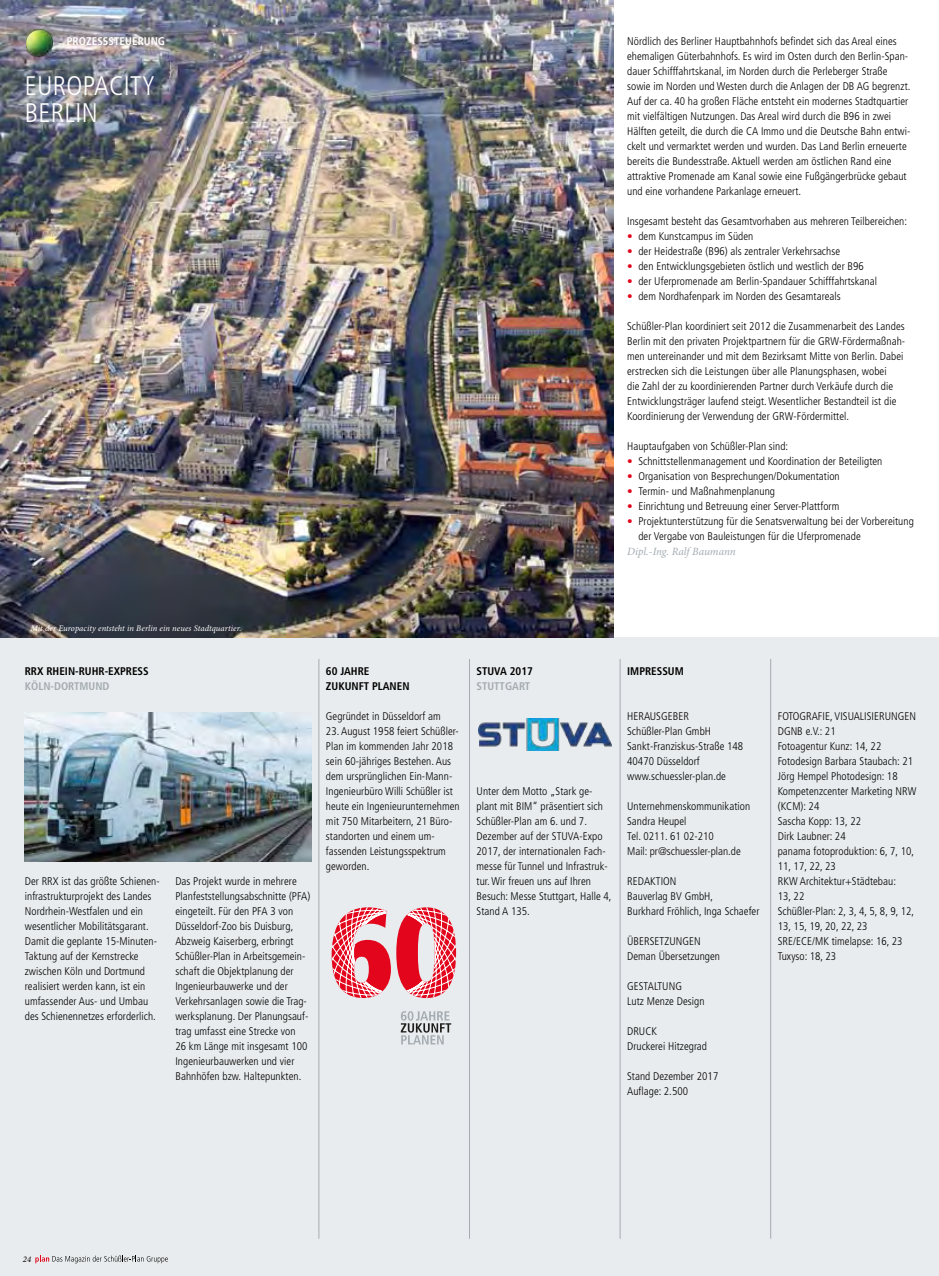
<style>
.page{position:relative;width:939px;height:1276px;background:#fff}
.page>*{position:absolute;margin:0;border:0;box-sizing:border-box;transform-origin:0 0}
.t1{font:300 condensed 26.88px "Frutiger";color:#fff}
.t2{font:300 condensed 11.12px/15px "Frutiger";letter-spacing:.005em;color:#000}
.t3{font:700 condensed 11.12px/15px "Frutiger";color:#000}
.t4{font:700 condensed 11.12px "Frutiger";color:#a4acb1}
.t5{font:italic 11.12px "Minion Pro";letter-spacing:-.005em;color:#a4acb1}
.t6{font:700 condensed 11.12px "Frutiger";letter-spacing:.005em;color:#fff}
.t7{font:italic 8.62px "Minion Pro";letter-spacing:.005em;color:#fff}
.t8{font:italic 8.62px "Minion Pro";color:#000}
.s1{color:#e3051b}
</style>
<div class="page">
<div style="left:0;top:638px;width:939px;height:638px;background:#e9ecee"></div>
<svg style="left:332px;top:907px;width:124px;height:91px"></svg>
<svg style="left:401px;top:1011px;width:50px;height:33px"></svg>
<img style="left:0;top:0;width:613px;height:638px">
<hr style="left:319px;top:659px;width:1px;height:579px;background:#a4acb1">
<hr style="left:469px;top:659px;width:1px;height:579px;background:#a4acb1">
<hr style="left:620px;top:659px;width:1px;height:579px;background:#a4acb1">
<hr style="left:770px;top:659px;width:1px;height:579px;background:#a4acb1">
<svg style="left:35px;top:1255px;width:133px;height:8px"></svg>
<img style="left:25px;top:712px;width:287px;height:149px">
<img style="left:478px;top:719px;width:133px;height:31px">
<img style="left:26px;top:30px;width:27px;height:27px">
<p class="t6" style="left:67px;top:35px;width:26px">PROZESSS</p>
<p class="t6" style="left:114px;top:35px;width:13px">TEUERUNG</p>
<h1 class="t1" style="left:25px;top:71px;width:71px">Europacit</h1>
<h1 class="t1" style="left:142px;top:71px;width:15px">y</h1>
<h1 class="t1" style="left:25px;top:98px;width:26px">Berlin</h1>
<p class="t2" style="left:627px;top:34px;width:285px">Nördlich des Berliner Hauptbahnhofs befindet sich das Areal eines ehemaligen Güterbahnhofs. Es wird im Osten durch den Berlin-Span&shy;dauer Schifffahrtskanal, im Norden durch die Perleberger Straße sowie im Norden und Westen durch die Anlagen der DB AG begrenzt.<br>Auf der ca. 40 ha großen Fläche entsteht ein modernes Stadtquartier mit vielfältigen Nutzungen. Das Areal wird durch die B96 in zwei Hälften geteilt, die durch die CA Immo und die Deutsche Bahn entwi&shy;ckelt und vermarktet werden und wurden. Das Land Berlin erneuerte bereits die Bundesstraße. Aktuell werden am östlichen Rand eine attraktive Promenade am Kanal sowie eine Fußgängerbrücke gebaut und eine vorhandene Parkanlage erneuert.</p>
<p class="t2" style="left:627px;top:214px;width:282px">Insgesamt besteht das Gesamtvorhaben aus mehreren Teilbereichen:</p>
<p class="t2" style="left:627px;top:229px;width:128px"><span class="s1">•</span> dem Kunstcampus im Süden</p>
<p class="t2" style="left:627px;top:244px;width:214px"><span class="s1">•</span> der Heidestraße (B96) als zentraler Verkehrsachse</p>
<p class="t2" style="left:627px;top:259px;width:238px"><span class="s1">•</span> den Entwicklungsgebieten östlich und westlich der B96</p>
<p class="t2" style="left:627px;top:274px;width:251px"><span class="s1">•</span> der Uferpromenade am Berlin-Spandauer Schifffahrtskanal</p>
<p class="t2" style="left:627px;top:289px;width:215px"><span class="s1">•</span> dem Nordhafenpark im Norden des Gesamtareals</p>
<p class="t2" style="left:627px;top:319px;width:280px">Schüßler-Plan koordiniert seit 2012 die Zusammenarbeit des Landes Berlin mit den privaten Projektpartnern für die GRW-Fördermaßnah&shy;men untereinander und mit dem Bezirksamt Mitte von Berlin. Dabei erstrecken sich die Leistungen über alle Planungsphasen, wobei<br>die Zahl der zu koordinierenden Partner durch Verkäufe durch die Entwicklungsträger laufend steigt. Wesentlicher Bestandteil ist die Koordinierung der Verwendung der GRW-Fördermittel.</p>
<p class="t2" style="left:627px;top:439px;width:163px">Hauptaufgaben von Schüßler-Plan sind:</p>
<p class="t2" style="left:627px;top:454px;width:257px"><span class="s1">•</span> Schnittstellenmanagement und Koordination der Beteiligten</p>
<p class="t2" style="left:627px;top:469px;width:214px"><span class="s1">•</span> Organisation von Besprechungen/Dokumentation</p>
<p class="t2" style="left:627px;top:484px;width:149px"><span class="s1">•</span> Termin- und Maßnahmenplanung</p>
<p class="t2" style="left:627px;top:499px;width:214px"><span class="s1">•</span> Einrichtung und Betreuung einer Server-Plattform</p>
<p class="t2" style="left:638px;top:514px;width:277px;text-indent:-11px"><span class="s1">•</span> Projektunterstützung für die Senatsverwaltung bei der Vorbereitung der Vergabe von Bauleistungen für die Uferpromenade</p>
<p class="t5" style="left:627px;top:544px;width:110px">Dipl.-Ing. Ralf Baumann</p>
<p class="t7" style="left:30px;top:622px;width:213px">Mit der Europacity entsteht in Berlin ein neues Stadtquartier.</p>
<p class="t3" style="left:25px;top:664px;width:35px">RRX RHEIN</p>
<p class="t3" style="left:75px;top:664px;width:46px">-RUHR-EXPRESS</p>
<p class="t4" style="left:25px;top:680px;width:63px">KÖLN-DORTMUND</p>
<p class="t2" style="left:25px;top:874px;width:137px">Der RRX ist das größte Schienen&shy;infrastrukturprojekt des Landes<br>Nordrhein-Westfalen und ein wesentlicher Mobilitätsgarant.<br>Damit die geplante 15-Minuten-<br>Taktung auf der Kernstrecke zwischen Köln und Dortmund realisiert werden kann, ist ein umfassender Aus- und Umbau des Schienennetzes erforderlich.</p>
<p class="t2" style="left:175px;top:874px;width:136px">Das Projekt wurde in mehrere<br>Planfeststellungsabschnitte (PFA) eingeteilt. Für den PFA 3 von<br>Düsseldorf-Zoo bis Duisburg,<br>Abzweig Kaiserberg, erbringt<br>Schüßler-Plan in Arbeitsgemein&shy;schaft die Objektplanung der<br>Ingenieurbauwerke und der<br>Verkehrsanlagen sowie die Trag&shy;werksplanung. Der Planungsauf&shy;trag umfasst eine Strecke von<br>26 km Länge mit insgesamt 100<br>Ingenieurbauwerken und vier<br>Bahnhöfen bzw. Haltepunkten.</p>
<p class="t3" style="left:326px;top:664px;width:22px">60 JAHRE<br>ZUKUN</p>
<p class="t3" style="left:359px;top:679px;width:27px">FT PLANEN</p>
<p class="t2" style="left:326px;top:709px;width:116px">Gegründet in Düsseldorf am</p>
<p class="t2" style="left:326px;top:724px;width:135px">23. August 1958 feiert Schüßler-<br>Plan im kommenden Jahr 2018 sein 60-jähriges Bestehen. Aus dem ursprünglichen Ein-Mann-<br>Ingenieurbüro Willi Schüßler ist heute ein Ingenieurunternehmen mit 750 Mitarbeitern, 21 Büro&shy;standorten und einem um&shy;fassenden Leistungsspektrum geworden.</p>
<p class="t3" style="left:477px;top:664px;width:58px">STUVA 2017</p>
<p class="t4" style="left:477px;top:680px;width:55px">STUTTGART</p>
<p class="t2" style="left:477px;top:784px;width:137px">Unter dem Motto „Stark ge&shy;plant mit BIM“ präsentiert sich<br>Schüßler-Plan am 6. und 7.<br>Dezember auf der STUVA-Expo<br>2017, der internationalen Fach&shy;messe für Tunnel und Infrastruk&shy;tur. Wir freuen uns auf Ihren<br>Besuch: Messe Stuttgart, Halle 4,<br>Stand A 135.</p>
<p class="t3" style="left:627px;top:664px;width:11px">IMPRESSUM</p>
<p class="t2" style="left:627px;top:709px;width:118px">HERAUSGEBER<br>Schüßler-Plan GmbH<br>Sankt-Franziskus-Straße 148<br>40470 Düsseldorf www.schuessler-plan.de</p>
<p class="t2" style="left:627px;top:799px;width:125px">Unternehmenskommunikation<br>Sandra Heupel<br>Tel. 0211. 61 02-210<br>Mail: pr@schuessler-plan.de</p>
<p class="t2" style="left:627px;top:874px;width:134px">REDAKTION<br>Bauverlag BV GmbH,<br>Burkhard Fröhlich, Inga Schaefer</p>
<p class="t2" style="left:627px;top:934px;width:94px">ÜBERSETZUNGEN<br>Deman Übersetzungen</p>
<p class="t2" style="left:627px;top:979px;width:79px">GESTALTUNG<br>Lutz Menze Design</p>
<p class="t2" style="left:627px;top:1024px;width:81px">DRUCK<br>Druckerei Hitzegrad</p>
<p class="t2" style="left:627px;top:1069px;width:93px">Stand Dezember 2017<br>Auflage: 2.500</p>
<p class="t2" style="left:778px;top:709px;width:140px">FOTOGRAFIE, VISUALISIERUNGEN<br>DGNB e.V.: 21<br>Fotoagentur Kunz: 14, 22<br>Fotodesign Barbara Staubach: 21<br>Jörg Hempel Photodesign: 18<br>Kompetenzcenter Marketing NRW (KCM): 24<br>Sascha Kopp: 13, 22<br>Dirk Laubner: 24<br>panama fotoproduktion: 6, 7, 10,<br>11, 17, 22, 23<br>RKW Architektur+Städtebau:<br>13, 22<br>Schüßler-Plan: 2, 3, 4, 5, 8, 9, 12,<br>13, 15, 19, 20, 22, 23<br>SRE/ECE/MK timelapse: 16, 23<br>Tuxyso: 18, 23</p>
<p class="t8" style="left:23px;top:1253px;width:10px">24</p>
</div>
